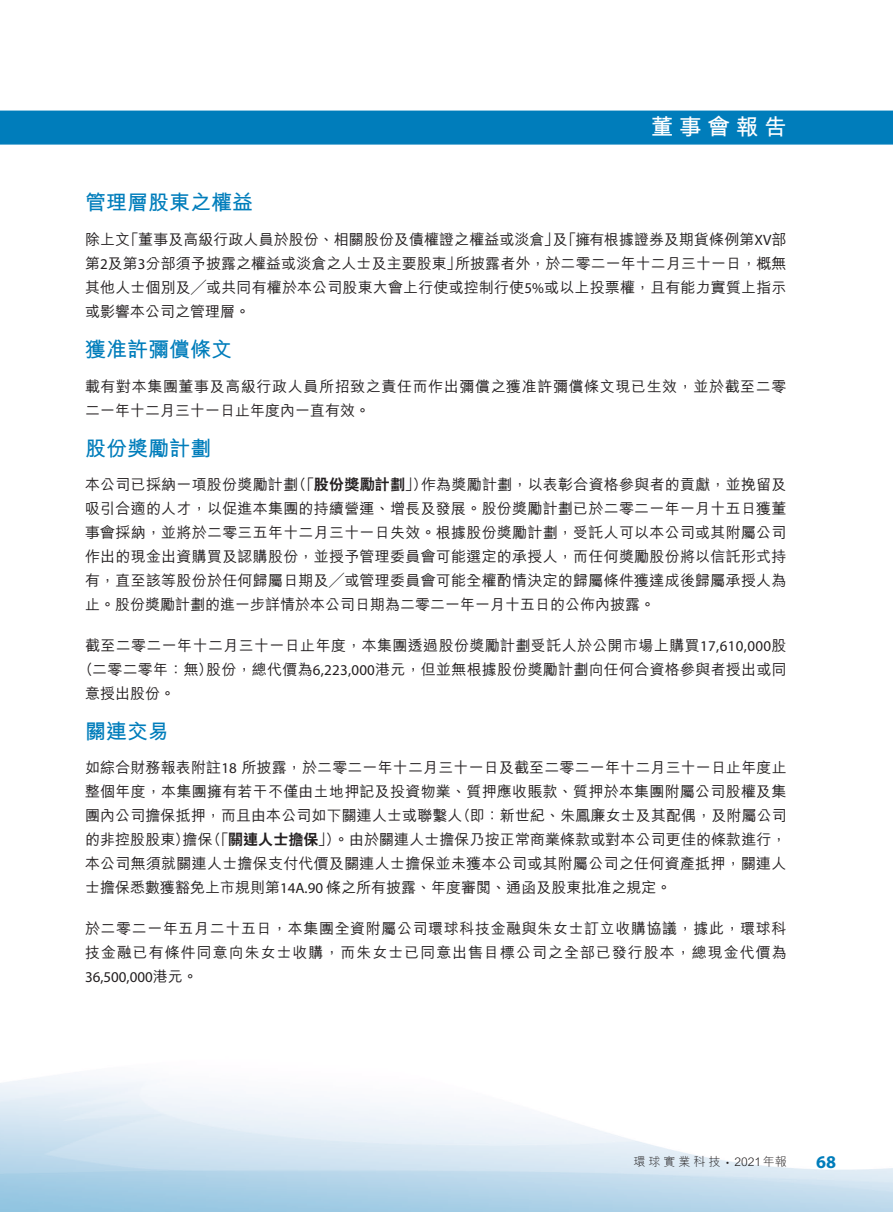
<style>
.page{position:relative;width:893px;height:1212px;background:#fff}
.page>*{position:absolute;margin:0;border:0;box-sizing:border-box;transform-origin:0 0}
.t1{font:700 22.5px "M Hei HK";letter-spacing:.26em;color:#fff}
.t2{font:700 21px "M Hei HK";color:#007dbb}
.t3{font:700 18px "Myriad Pro";color:#007dbb}
.t4{font:500 15px/24px "M Hei HK";letter-spacing:.015em;color:#231f20;text-align:justify}
.t5{font:500 15px/24px "M Hei HK";letter-spacing:.065em;color:#231f20}
.t6{font:500 15px/24px "M Hei HK";letter-spacing:.04em;color:#231f20}
.t7{font:15px "Myriad Pro";color:#231f20}
.t8{font:300 12px "M Hei HK";letter-spacing:.19em;color:#231f20}
.s1{font-family:"Myriad Pro";font-weight:400}
.s2{font-family:"C Hei 2 HK";font-weight:800}
.s3{font-family:"M Hei HK";font-weight:500}
.s4{font-family:"Myriad Pro"}
</style>
<div class="page">
<div style="left:0;top:111px;width:893px;height:34px;background:#007dbb"></div>
<h1 class="t1" style="left:651px;top:110px;width:137px">董事會報告</h1>
<h2 class="t2" style="left:85px;top:187px;width:169px">管理層股東之權益</h2>
<p class="t4" style="left:85px;top:226px;width:703px">除上文「董事及高級行政人員於股份、相關股份及債權證之權益或淡倉」及「擁有根據證券及期貨條例第<span class="s1">XV</span>部第<span class="s1">2</span>及第<span class="s1">3</span>分部須予披露之權益或淡倉之人士及主要股東」所披露者外，於二零二一年十二月三十一日，概無其他人士個別及╱或共同有權於本公司股東大會上行使或控制行使<span class="s1">5%</span>或以上投票權，且有能力實質上指示或影響本公司之管理層。</p>
<h2 class="t2" style="left:85px;top:334px;width:148px">獲准許彌償條文</h2>
<p class="t6" style="left:85px;top:373px;width:703px">載有對本集團董事及高級行政人員所招致之責任而作出彌償之獲准許彌償條文現已生效，並於截至二零二一年十二月三十一日止年度內一直有效。</p>
<h2 class="t2" style="left:85px;top:433px;width:127px">股份獎勵計劃</h2>
<p class="t4" style="left:85px;top:472px;width:703px">本公司已採納一項股份獎勵計劃（「<span class="s2">股份獎勵計劃</span>」）作為獎勵計劃，以表彰合資格參與者的貢獻，並挽留及吸引合適的人才，以促進本集團的持續營運、增長及發展。股份獎勵計劃已於二零二一年一月十五日獲董事會採納，並將於二零三五年十二月三十一日失效。根據股份獎勵計劃，受託人可以本公司或其附屬公司作出的現金出資購買及認購股份，並授予管理委員會可能選定的承授人，而任何獎勵股份將以信託形式持有，直至該等股份於任何歸屬日期及╱或管理委員會可能全權酌情決定的歸屬條件獲達成後歸屬承授人為止。股份獎勵計劃的進一步詳情於本公司日期為二零二一年一月十五日的公佈內披露。</p>
<p class="t4" style="left:85px;top:632px;width:703px">截至二零二一年十二月三十一日止年度，本集團透過股份獎勵計劃受託人於公開市場上購買<span class="s1">17,610,000</span>股</p>
<p class="t4" style="left:78px;top:656px;width:710px">（二零二零年：無）股份，總代價為<span class="s1">6,223,000</span>港元，但並無根據股份獎勵計劃向任何合資格參與者授出或同</p>
<p class="t4" style="left:85px;top:680px;width:92px">意授出股份。</p>
<h2 class="t2" style="left:85px;top:716px;width:85px">關連交易</h2>
<p class="t4" style="left:85px;top:755px;width:703px">如綜合財務報表附註<span class="s1">18</span> 所披露，於二零二一年十二月三十一日及截至二零二一年十二月三十一日止年度止整個年度，本集團擁有若干不僅由土地押記及投資物業、質押應收賬款、質押於本集團附屬公司股權及集團內公司擔保抵押，而且由本公司如下關連人士或聯繫人（即：新世紀、朱鳳廉女士及其配偶，及附屬公司的非控股股東）擔保（「<span class="s2">關連人士擔保</span>」）。由於關連人士擔保乃按正常商業條款或對本公司更佳的條款進行，本公司無須就關連人士擔保支付代價及關連人士擔保並未獲本公司或其附屬公司之任何資產抵押，關連人士擔保悉數獲豁免上市規則第<span class="s1">14A.90</span> 條之所有披露、年度審閱、通函及股東批准之規定。</p>
<p class="t5" style="left:85px;top:915px;width:703px">於二零二一年五月二十五日，本集團全資附屬公司環球科技金融與朱女士訂立收購協議，據此，環球科技金融已有條件同意向朱女士收購，而朱女士已同意出售目標公司之全部已發行股本，總現金代價為</p>
<p class="t7" style="left:85px;top:967px;width:114px">36,500,000<span class="s3">港元。</span></p>
<p class="t8" style="left:634px;top:1153px;width:155px">環球實業科技 <span class="s4">•</span> 2021年報</p>
<p class="t3" style="left:816px;top:1150px;width:22px">68</p>
</div>
